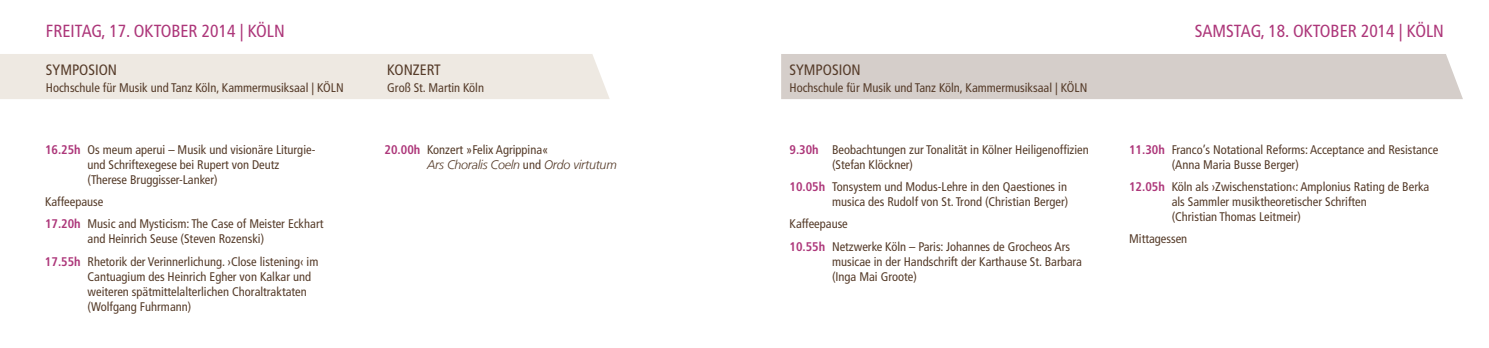
<style>
.page{position:relative;width:1489px;height:348px;background:#fff}
.page>*{position:absolute;margin:0;border:0;box-sizing:border-box;transform-origin:0 0}
.t1{font:condensed 17.5px "Frutiger LT Com";color:#ad377a}
.t2{font:condensed 15px "Frutiger LT Com";color:#563c2a}
.t3{font:condensed 12.5px/15px "Frutiger LT Com";color:#563c2a}
.t4{font:italic 300 12.5px/15px "Frutiger LT Com";letter-spacing:-.02em;color:#563c2a}
.s1{font-weight:700;color:#ad377a}
.s2{font-weight:700;font-style:normal;font-stretch:condensed;color:#ad377a}
.s3{font-weight:400;font-style:normal;font-stretch:condensed}
</style>
<div class="page">
<div style="left:781px;top:54px;width:681px;height:45px;background:#d5ceca"></div>
<div style="left:0;top:54px;width:609px;height:45px;background:#eee9e2"></div>
<h1 class="t1" style="left:46px;top:21px;width:240px">Freitag, 17. Oktober 2014 | Köln</h1>
<p class="t2" style="left:46px;top:61px;width:73px">Symposion</p>
<p class="t3" style="left:46px;top:80px;width:285px">Hochschule für Musik und Tanz Köln, Kammermusiksaal | KÖLN</p>
<p class="t3" style="left:88px;top:142px;width:229px;text-indent:-43px"><span class="s1">16.25h</span> Os meum aperui – Musik und visionäre Liturgie&shy;und Schriftexegese bei Rupert von Deutz (Therese Bruggisser-Lanker)</p>
<p class="t3" style="left:45px;top:191px;width:280px;line-height:22.1px">Kaffeepause<br><span class="s1">17.20h</span> M usic and Mysticism: The Case of Meister Eckhart</p>
<p class="t3" style="left:45px;top:228px;width:275px;line-height:22.1px;text-indent:43px">and Heinrich Seuse (Steven Rozenski)<br><span class="s1">17.55h</span> Rhetorik der Verinnerlichung. ›Close listening‹ im</p>
<p class="t3" style="left:87px;top:268px;width:225px">Cantuagium des Heinrich Egher von Kalkar und weiteren spätmittelalterlichen Choraltraktaten (Wolfgang Fuhrmann)</p>
<p class="t2" style="left:387px;top:61px;width:55px">Konzert</p>
<p class="t3" style="left:387px;top:80px;width:98px">Groß St. Martin Köln</p>
<p class="t4" style="left:427px;top:142px;width:191px;text-indent:-43px"><span class="s2">20.00h</span> <span class="s3">Konzert »Felix Agrippina«<br></span>Ars Choralis Coeln <span class="s3">und</span> Ordo virtutum</p>
<p class="t2" style="left:789px;top:61px;width:73px">Symposion</p>
<p class="t3" style="left:789px;top:80px;width:285px">Hochschule für Musik und Tanz Köln, Kammermusiksaal | KÖLN</p>
<p class="t3" style="left:832px;top:142px;width:258px;text-indent:-43px"><span class="s1">9.30h</span> Beobachtungen zur Tonalität in Kölner Heiligenoffizien (Stefan Klöckner)</p>
<p class="t3" style="left:789px;top:179px;width:280px;text-align:right"><span class="s1">10.05h</span> Tonsystem und Modus-Lehre in den Qaestiones in musica des Rudolf von St. Trond (Christian Berger)</p>
<p class="t3" style="left:789px;top:213px;width:282px;line-height:22.1px">Kaffeepause<br><span class="s1">10.55h</span> Netzwerke Köln – Paris: Johannes de Grocheos Ars</p>
<p class="t3" style="left:832px;top:253px;width:251px">musicae in der Handschrift der Karthause St. Barbara (Inga Mai Groote)</p>
<h1 class="t1" style="left:1194px;top:21px;width:251px">Samstag, 18. Oktober 2014 | Köln</h1>
<p class="t3" style="left:1171px;top:142px;width:268px;text-indent:-43px"><span class="s1">11.30h</span> Franco’s Notational Reforms: Acceptance and Resistance (Anna Maria Busse Berger)</p>
<p class="t3" style="left:1171px;top:179px;width:259px;text-indent:-43px"><span class="s1">12.05h</span> Köln als ›Zwischenstation‹: Amplonius Rating de Berka als Sammler musiktheoretischer Schriften<br>(Christian Thomas Leitmeir)</p>
<p class="t3" style="left:1129px;top:231px;width:60px">Mittagessen</p>
</div>
